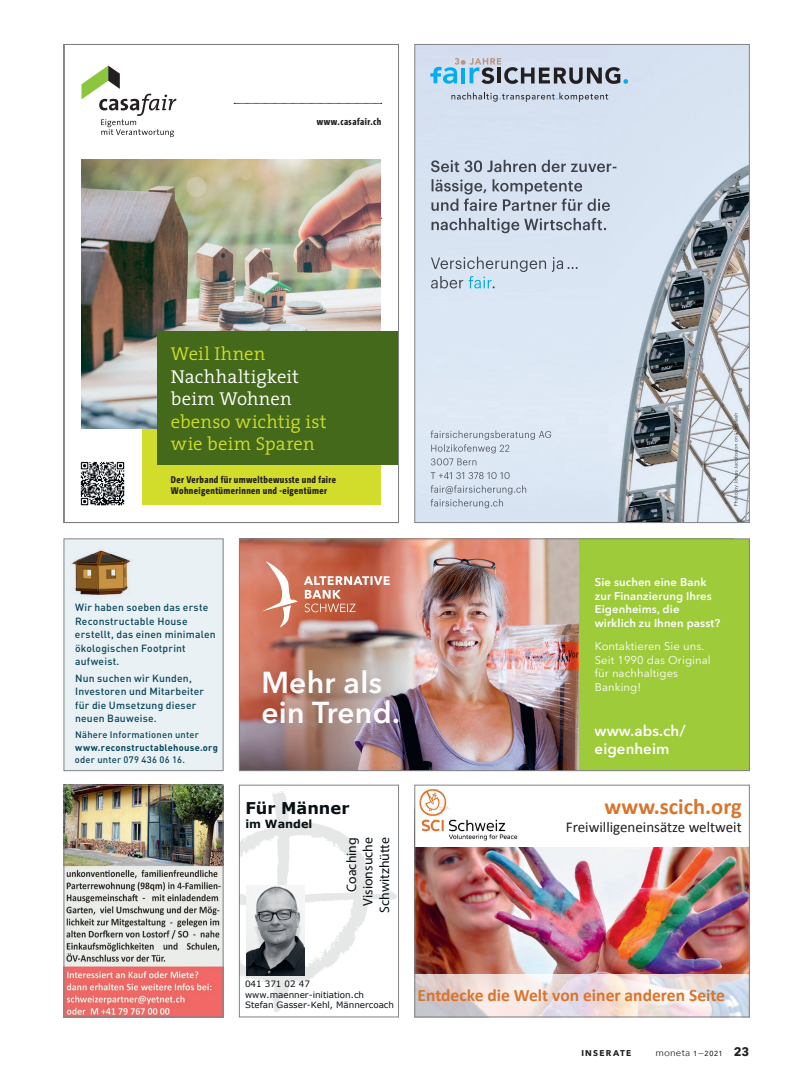
<style>
.page{position:relative;width:808px;height:1088px;background:#fff}
.page>*{position:absolute;margin:0;border:0;box-sizing:border-box;transform-origin:0 0}
.t1{font:600 30px "Avenir Next LT Pro";letter-spacing:.01em;color:#fff}
.t2{font:700 22.5px "Calibri";color:#d8752c}
.t3{font:300 18.75px/22.5px "The Serif";letter-spacing:.005em;color:#d1dd2a}
.t4{font:300 18.75px/22.5px "The Serif";letter-spacing:.005em;color:#fff}
.t5{font:700 17.5px "Calibri";color:#d8752c}
.t6{font:700 16.25px "Verdana";color:#081014}
.t7{font:15px "Calibri";color:#231f20}
.t8{font:600 15px/18px "Avenir Next LT Pro";letter-spacing:.005em;color:#fff}
.t9{font:13.75px/16.5px "Myriad Pro";color:#081014;text-align:right}
.t10{font:600 11.25px/13.5px "Avenir Next LT Pro";letter-spacing:.01em;color:#fff}
.t11{font:11.25px/13.5px "Avenir Next LT Pro";letter-spacing:.01em;color:#fff}
.t12{font:700 11.25px "Verdana";color:#081014}
.t13{font:500 10.25px/13.4px "DIN";letter-spacing:.02em;color:#074559}
.t14{font:800 10px/11.2px "The Sans Cd LF8";letter-spacing:.04em;color:#231f20}
.t15{font:9.75px "Avenir Next";letter-spacing:.015em;color:#231f20}
.t16{font:500 9.38px "DIN";letter-spacing:.025em;color:#074559}
.t17{font:700 9.38px "DIN";letter-spacing:.03em;color:#074559}
.t18{font:8.75px/10.5px "Verdana";color:#081014}
.t19{font:700 8.5px "Avenir Next";letter-spacing:.15em;color:#231f20}
.s1{font-weight:700;font-size:12.25px}
</style>
<div class="page">
<div style="left:143px;top:405px;width:238px;height:100px;background:#d1dd2a"></div>
<img style="left:81px;top:159px;width:300px;height:269px">
<div style="left:157px;top:331px;width:242px;height:134px;background:#44691a"></div>
<svg style="left:234px;top:103px;width:148px;height:1px"></svg>
<img style="left:80px;top:461px;width:45px;height:45px">
<svg style="left:81px;top:66px;width:95px;height:71px"></svg>
<div style="left:64px;top:44px;width:335px;height:479px;border:1px solid #808285"></div>
<img style="left:417px;top:46px;width:330px;height:475px">
<svg style="left:451px;top:92px;width:157px;height:10px;background:#b5becc"></svg>
<svg style="left:430px;top:58px;width:198px;height:26px;background:#9db0c0"></svg>
<img style="left:431px;top:160px;width:185px;height:12px">
<img style="left:432px;top:179px;width:151px;height:15px">
<img style="left:431px;top:198px;width:179px;height:13px">
<img style="left:431px;top:218px;width:175px;height:15px">
<img style="left:431px;top:257px;width:148px;height:15px">
<img style="left:431px;top:276px;width:33px;height:12px">
<img style="left:469px;top:276px;width:23px;height:12px">
<img style="left:431px;top:430px;width:120px;height:10px">
<img style="left:431px;top:444px;width:78px;height:9px">
<img style="left:431px;top:458px;width:45px;height:7px">
<img style="left:431px;top:472px;width:79px;height:7px">
<img style="left:431px;top:485px;width:95px;height:9px">
<img style="left:431px;top:499px;width:72px;height:9px">
<img style="left:734px;top:413px;width:4px;height:93px">
<div style="left:415px;top:44px;width:334px;height:479px;border:1px solid #808285"></div>
<img style="left:241px;top:791px;width:156px;height:221px">
<img style="left:246px;top:886px;width:58px;height:89px">
<div style="left:239px;top:785px;width:160px;height:232px;border:1px solid #808285"></div>
<div style="left:239px;top:539px;width:510px;height:232px;background:#9ecb3a"></div>
<img style="left:241px;top:541px;width:338px;height:228px">
<svg style="left:262px;top:561px;width:36px;height:67px;background:#da8f7a"></svg>
<svg style="left:304px;top:576px;width:86px;height:36px;background:#ce7f6a"></svg>
<div style="left:239px;top:539px;width:510px;height:232px;border:1px solid #808285"></div>
<img style="left:417px;top:847px;width:330px;height:127px">
<svg style="left:417px;top:974px;width:330px;height:41px;background:#e9dedf"></svg>
<img style="left:419px;top:789px;width:99px;height:52px">
<div style="left:415px;top:785px;width:334px;height:232px;border:1px solid #808285"></div>
<img style="left:66px;top:787px;width:155px;height:228px">
<div style="left:64px;top:785px;width:159px;height:232px;border:1px solid #808285"></div>
<div style="left:64px;top:539px;width:159px;height:232px;background:#eaf1f5"></div>
<img style="left:70px;top:550px;width:61px;height:45px">
<p class="t14" style="left:317px;top:115px;width:66px">www.casafair.ch</p>
<h3 class="t3" style="left:171px;top:342px;width:96px">Weil Ihnen</h3>
<h3 class="t4" style="left:171px;top:364px;width:130px">Nachhaltigkeit beim Wohnen</h3>
<h3 class="t3" style="left:171px;top:409px;width:157px">ebenso wichtig ist wie beim Sparen</h3>
<p class="t14" style="left:171px;top:474px;width:167px">Der Verband für umweltbewusste und faire<br>Wohneigentümerinnen und -eigentümer</p>
<p class="t13" style="left:75px;top:600px;width:142px">Wir haben soeben das erste<br>Reconstructable House erstellt, das einen minimalen ökologischen Footprint aufweist.</p>
<p class="t13" style="left:75px;top:671px;width:130px">Nun suchen wir Kunden,<br>Investoren und Mitarbeiter für die Umsetzung dieser neuen Bauweise.</p>
<p class="t16" style="left:75px;top:729px;width:125px">Nähere Informationen unter</p>
<p class="t17" style="left:75px;top:741px;width:144px">www.reconstructablehouse.org</p>
<p class="t16" style="left:75px;top:754px;width:112px">oder unter 079 436 06 16.</p>
<p class="t10" style="left:595px;top:575px;width:127px">Sie suchen eine Bank zur Finanzierung Ihres<br>Eigenheims, die wirklich zu Ihnen passt?</p>
<p class="t11" style="left:595px;top:639px;width:117px">Kontaktieren Sie uns.<br>Seit 1990 das Original für nachhaltiges</p>
<h1 class="t1" style="left:261px;top:664px;width:122px">Mehr als</h1>
<p class="t11" style="left:595px;top:680px;width:48px">Banking!</p>
<h1 class="t1" style="left:261px;top:694px;width:140px">ein Trend.</h1>
<h3 class="t8" style="left:595px;top:721px;width:93px">www.abs.ch/ eigenheim</h3>
<h3 class="t6" style="left:245px;top:798px;width:106px">Für Männer</h3>
<p class="t12" style="left:245px;top:816px;width:68px">im Wandel</p>
<h3 class="t9" style="left:343px;top:913px;width:77px;rotate:-90deg">Coaching<br>Visionsuche<br>Schwitzhütte</h3>
<h2 class="t2" style="left:604px;top:792px;width:139px">www.scich.org</h2>
<h3 class="t7" style="left:566px;top:818px;width:177px">Freiwilligeneinsätze weltweit</h3>
<p class="t18" style="left:245px;top:979px;width:151px">041 371 02 47 www.maenner-initiation.ch<br>Stefan Gasser-Kehl, Männercoach</p>
<h3 class="t5" style="left:418px;top:984px;width:309px">Entdecke die Welt von einer anderen Seite</h3>
<p class="t19" style="left:581px;top:1046px;width:52px">INSERATE</p>
<p class="t15" style="left:655px;top:1044px;width:96px">moneta 1—2021 <span class="s1">23</span></p>
</div>
